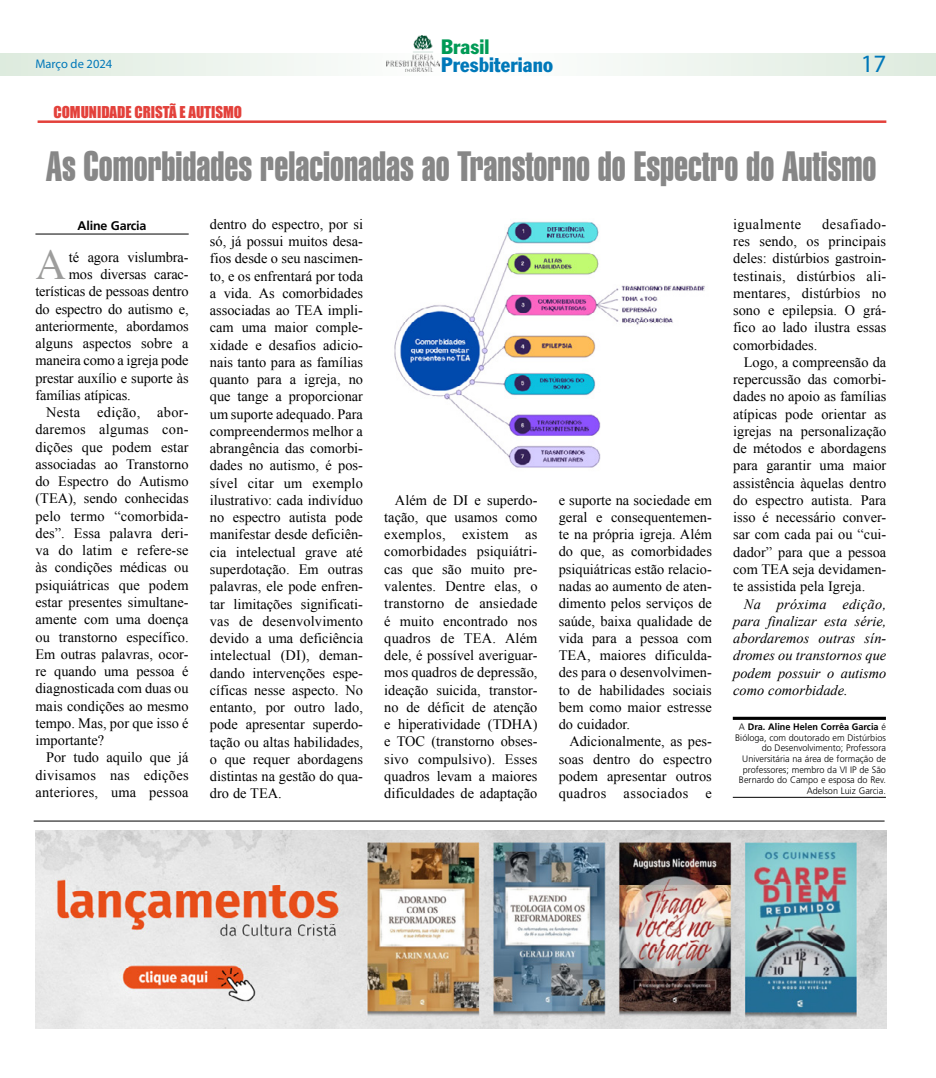
<style>
.page{position:relative;width:936px;height:1078px;background:#fff}
.page>*{position:absolute;margin:0;border:0;box-sizing:border-box;transform-origin:0 0}
.t1{font:42.5px "Times";color:#9d9d9c}
.t2{font:41.25px "Swiss 911 BT Extra Compressed";color:#878787}
.t3{font:25px "Myriad Pro";color:#0078b9}
.t4{font:condensed 20.5px "Franklin Gothic";letter-spacing:.005em;color:#0078b9}
.t5{font:condensed 20.5px "Franklin Gothic";letter-spacing:.005em;color:#009a56}
.t6{font:15px "Impact";color:#e3413b}
.t7{font:14.38px/17.2px "Times New Roman";color:#000;text-align:justify}
.t8{font:italic 14.38px/17.2px "Times New Roman";color:#000;text-align:justify}
.t9{font:14.38px "Times New Roman";letter-spacing:.02em;color:#000}
.t10{font:14.38px "Times New Roman";letter-spacing:.025em;color:#000}
.t11{font:14.38px "Times New Roman";letter-spacing:.03em;color:#000}
.t12{font:12.5px "Myriad Pro";color:#0078b9}
.t13{font:700 12.5px "Frutiger";letter-spacing:-.015em;color:#000}
.t14{font:300 9.38px/10.6px "Frutiger";color:#000;text-align:right}
.s1{font-weight:700}
</style>
<div class="page">
<svg style="left:1px;top:53px;width:934px;height:22px"></svg>
<svg style="left:0;top:53px;width:1px;height:22px"></svg>
<img style="left:386px;top:35px;width:53px;height:36px">
<hr style="left:38px;top:120px;width:848px;height:3px;background:#e3413b">
<hr style="left:35px;top:234px;width:154px;height:1px;background:#000">
<hr style="left:732px;top:716px;width:153px;height:3px;background:#000">
<hr style="left:732px;top:796px;width:153px;height:1px;background:#000">
<img style="left:394px;top:221px;width:311px;height:247px">
<hr style="left:34px;top:820px;width:850px;height:1px;background:#000">
<img style="left:35px;top:830px;width:851px;height:198px">
<h3 class="t5" style="left:441px;top:34px;width:50px">Brasil</h3>
<h3 class="t4" style="left:441px;top:52px;width:113px">Presbiteriano</h3>
<p class="t12" style="left:35px;top:57px;width:78px">Março de 2024</p>
<h3 class="t3" style="left:860px;top:48px;width:27px">17</h3>
<p class="t6" style="left:53px;top:101px;width:52px">COMUNIDADE</p>
<p class="t6" style="left:134px;top:101px;width:99px">CRISTÃ E AUTISMO</p>
<h2 class="t2" style="left:46px;top:143px;width:832px">As Comorbidades relacionadas ao Transtorno do Espectro do Autismo</h2>
<p class="t13" style="left:78px;top:218px;width:70px">Aline Garcia</p>
<h1 class="t1" style="left:35px;top:224px;width:32px">A</h1>
<p class="t7" style="left:210px;top:215px;width:155px">dentro do espectro, por si só, já possui muitos desa&shy;fios desde o seu nascimen&shy;to, e os enfrentará por toda a vida. As comorbidades associadas ao TEA impli&shy;cam uma maior comple&shy;xidade e desafios adicio&shy;nais tanto para as famílias quanto para a igreja, no que tange a proporcionar um suporte adequado. Para compreendermos melhor a abrangência das comorbi&shy;dades no autismo, é pos&shy;sível citar um exemplo ilustrativo: cada indivíduo no espectro autista pode manifestar desde deficiên&shy;cia intelectual grave até superdotação. Em outras palavras, ele pode enfren&shy;tar limitações significati&shy;vas de desenvolvimento devido a uma deficiência intelectual (DI), deman&shy;dando intervenções espe&shy;cíficas nesse aspecto. No entanto, por outro lado, pode apresentar superdo&shy;tação ou altas habilidades, o que requer abordagens distintas na gestão do qua&shy;dro de TEA.</p>
<p class="t7" style="left:733px;top:215px;width:155px;text-indent:89px">desafiado&shy;res sendo, os principais deles: distúrbios gastroin&shy;testinais, distúrbios ali&shy;mentares, distúrbios no sono e epilepsia. O grá&shy;fico ao lado ilustra essas comorbidades.</p>
<p class="t7" style="left:733px;top:353px;width:155px;text-indent:11px">Logo, a compreensão da repercussão das comorbi&shy;dades no apoio as famílias atípicas pode orientar as igrejas na personalização de métodos e abordagens para garantir uma maior assistência àquelas dentro do espectro autista. Para isso é necessário conver&shy;sar com cada pai ou “cui&shy;dador” para que a pessoa com TEA seja devidamen&shy;te assistida pela Igreja.</p>
<p class="t8" style="left:733px;top:594px;width:155px;text-indent:11px">Na próxima edição, para finalizar esta série, abordaremos outras sín&shy;dromes ou transtornos que podem possuir o autismo como comorbidade.</p>
<p class="t11" style="left:733px;top:214px;width:70px">igualmente</p>
<p class="t7" style="left:69px;top:248px;width:121px">té agora vislumbra-</p>
<p class="t7" style="left:69px;top:265px;width:121px">mos diversas carac-</p>
<p class="t7" style="left:35px;top:282px;width:155px">terísticas de pessoas dentro</p>
<p class="t7" style="left:35px;top:300px;width:155px">do espectro do autismo e,</p>
<p class="t7" style="left:35px;top:317px;width:155px">anteriormente, abordamos</p>
<p class="t7" style="left:35px;top:334px;width:155px">alguns aspectos sobre a</p>
<p class="t7" style="left:35px;top:351px;width:155px">maneira como a igreja pode</p>
<p class="t7" style="left:35px;top:369px;width:155px">prestar auxílio e suporte às</p>
<p class="t7" style="left:35px;top:386px;width:97px">famílias atípicas.</p>
<p class="t10" style="left:46px;top:402px;width:144px">Nesta edição, abor-</p>
<p class="t9" style="left:35px;top:420px;width:155px">daremos algumas con-</p>
<p class="t7" style="left:35px;top:438px;width:155px">dições que podem estar</p>
<p class="t7" style="left:35px;top:455px;width:155px">associadas ao Transtorno</p>
<p class="t7" style="left:35px;top:472px;width:155px">do Espectro do Autismo</p>
<p class="t7" style="left:35px;top:489px;width:155px">(TEA), sendo conhecidas</p>
<p class="t7" style="left:35px;top:507px;width:155px">pelo termo “comorbida-</p>
<p class="t7" style="left:35px;top:524px;width:155px">des”. Essa palavra deri-</p>
<p class="t7" style="left:35px;top:541px;width:155px">va do latim e refere-se</p>
<p class="t7" style="left:35px;top:558px;width:155px">às condições médicas ou</p>
<p class="t7" style="left:35px;top:576px;width:155px">psiquiátricas que podem</p>
<p class="t7" style="left:35px;top:593px;width:155px">estar presentes simultane-</p>
<p class="t7" style="left:35px;top:610px;width:155px">amente com uma doença</p>
<p class="t7" style="left:35px;top:627px;width:155px">ou transtorno específico.</p>
<p class="t7" style="left:35px;top:645px;width:155px">Em outras palavras, ocor-</p>
<p class="t7" style="left:35px;top:662px;width:155px">re quando uma pessoa é</p>
<p class="t7" style="left:35px;top:679px;width:155px">diagnosticada com duas ou</p>
<p class="t7" style="left:35px;top:696px;width:155px">mais condições ao mesmo</p>
<p class="t7" style="left:35px;top:714px;width:155px">tempo. Mas, por que isso é</p>
<p class="t7" style="left:35px;top:731px;width:70px">importante?</p>
<p class="t7" style="left:46px;top:748px;width:144px">Por tudo aquilo que já</p>
<p class="t9" style="left:35px;top:765px;width:155px">divisamos nas edições</p>
<p class="t7" style="left:35px;top:783px;width:155px">anteriores, uma pessoa</p>
<p class="t7" style="left:384px;top:491px;width:155px;text-indent:11px">Além de DI e superdo&shy;tação, que usamos como exemplos, existem as comorbidades psiquiátri&shy;cas que são muito pre&shy;valentes. Dentre elas, o transtorno de ansiedade é muito encontrado nos quadros de TEA. Além dele, é possível averiguar&shy;mos quadros de depressão, ideação suicida, transtor&shy;no de déficit de atenção e hiperatividade (TDHA) e TOC (transtorno obses&shy;sivo compulsivo). Esses quadros levam a maiores dificuldades de adaptação</p>
<p class="t7" style="left:558px;top:491px;width:155px">e suporte na sociedade em geral e consequentemen&shy;te na própria igreja. Além do que, as comorbidades psiquiátricas estão relacio&shy;nadas ao aumento de aten&shy;dimento pelos serviços de saúde, baixa qualidade de vida para a pessoa com TEA, maiores dificulda&shy;des para o desenvolvimen&shy;to de habilidades sociais bem como maior estresse do cuidador.</p>
<p class="t14" style="left:735px;top:721px;width:152px">A <span class="s1">Dra. Aline Helen Corrêa Garcia</span> é<br>Bióloga, com doutorado em Distúrbios do Desenvolvimento; Professora<br>Universitária na área de formação de professores; membro da VI IP de São<br>Bernardo do Campo e esposa do Rev.<br>Adelson Luiz Garcia.</p>
<p class="t7" style="left:558px;top:732px;width:155px;text-indent:11px">Adicionalmente, as pes&shy;soas dentro do espectro podem apresentar outros quadros associados e</p>
</div>
